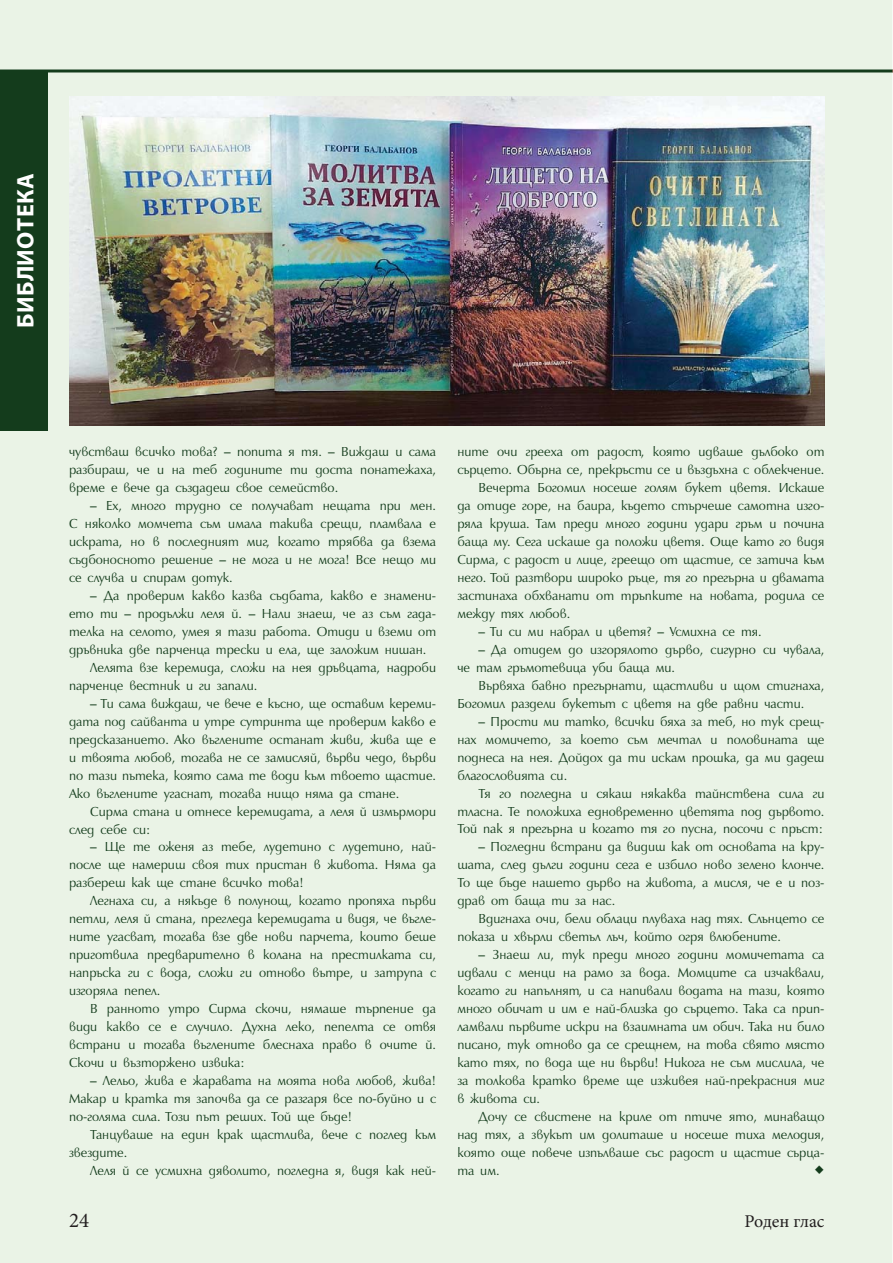
<style>
.page{position:relative;width:893px;height:1263px;background:#fff}
.page>*{position:absolute;margin:0;border:0;box-sizing:border-box;transform-origin:0 0}
.t1{font:700 24px "Myriad Pro";letter-spacing:.02em;color:#fff}
.t2{font:21px "Minion Pro";color:#231f20}
.t3{font:21px "Minion Pro";color:#143c1c}
.t4{font:18px "Minion Pro";letter-spacing:-.005em;color:#231f20}
.t5{font:13.5px/18px "Opal Bulgarian CYR";color:#143c1c;text-align:justify}
</style>
<div class="page">
<div style="left:0;top:1px;width:892px;height:1261px;background:#eaf3e6"></div>
<hr style="left:0;top:70px;width:892px;height:2px;background:#143c1c">
<div style="left:0;top:71px;width:48px;height:360px;background:#143c1c"></div>
<img style="left:69px;top:96px;width:755px;height:330px">
<h1 class="t1" style="left:11px;top:328px;width:157px;rotate:-90deg">БИБЛИОТЕКА</h1>
<p class="t5" style="left:69px;top:445px;width:369px">чувстваш всичко това? – попита я тя. – Виждаш и сама разбираш, че и на теб годините ти доста понатежаха, време е вече да създадеш свое семейство.</p>
<p class="t5" style="left:69px;top:498px;width:369px;text-indent:21px">– Ех, много трудно се получават нещата при мен.<br>С няколко момчета съм имала такива срещи, пламвала е искрата, но в последният миг, когато трябва да взема съдбоносното решение – не мога и не мога! Все нещо ми се случва и спирам дотук.</p>
<p class="t5" style="left:90px;top:588px;width:347px">– Да проверим какво казва съдбата, какво е знамени-</p>
<p class="t5" style="left:69px;top:606px;width:369px">ето ти – продължи леля й. – Нали знаеш, че аз съм гада-</p>
<p class="t5" style="left:69px;top:624px;width:369px">телка на селото, умея я тази работа. Отиди и вземи от</p>
<p class="t5" style="left:69px;top:642px;width:359px">дръвника две парченца трески и ела, ще заложим нишан.</p>
<p class="t5" style="left:90px;top:660px;width:347px">Лелята взе керемида, сложи на нея дръвцата, надроби</p>
<p class="t5" style="left:69px;top:678px;width:190px">парченце вестник и ги запали.</p>
<p class="t5" style="left:69px;top:696px;width:369px;text-indent:21px">– Ти сама виждаш, че вече е късно, ще оставим кереми&shy;дата под сайванта и утре сутринта ще проверим какво е предсказанието. Ако въглените останат живи, жива ще е и твоята любов, тогава не се замисляй, върви чедо, върви по тази пътека, която сама те води към твоето щастие.<br>Ако въглените угаснат, тогава нищо няма да стане.</p>
<p class="t5" style="left:69px;top:804px;width:369px;text-indent:21px">Сирма стана и отнесе керемидата, а леля й измърмори след себе си:</p>
<p class="t5" style="left:69px;top:840px;width:369px;text-indent:21px">– Ще те оженя аз тебе, лудетино с лудетино, най&shy;после ще намериш своя тих пристан в живота. Няма да разбереш как ще стане всичко това!</p>
<p class="t5" style="left:69px;top:894px;width:369px;text-indent:21px">Легнаха си, а някъде в полунощ, когато пропяха първи петли, леля й стана, прегледа керемидата и видя, че въгле&shy;ните угасват, тогава взе две нови парчета, които беше приготвила предварително в колана на престилката си, напръска ги с вода, сложи ги отново вътре, и затрупа с изгоряла пепел.</p>
<p class="t5" style="left:69px;top:1001px;width:369px;text-indent:21px">В ранното утро Сирма скочи, нямаше търпение да види какво се е случило. Духна леко, пепелта се отвя встрани и тогава въглените блеснаха право в очите й.<br>Скочи и възторжено извика:</p>
<p class="t5" style="left:69px;top:1073px;width:369px;text-indent:21px">– Лельо, жива е жаравата на моята нова любов, жива!<br>Макар и кратка тя започва да се разгаря все по-буйно и с по-голяма сила. Този път реших. Той ще бъде!</p>
<p class="t5" style="left:69px;top:1127px;width:369px;text-indent:21px">Танцуваше на един крак щастлива, вече с поглед към звездите.</p>
<p class="t5" style="left:90px;top:1163px;width:347px">Леля й се усмихна дяволито, погледна я, видя как ней-</p>
<p class="t5" style="left:457px;top:444px;width:369px">ните очи грееха от радост, която идваше дълбоко от</p>
<p class="t5" style="left:457px;top:462px;width:369px">сърцето. Обърна се, прекръсти се и въздъхна с облекчение.</p>
<p class="t5" style="left:478px;top:480px;width:347px">Вечерта Богомил носеше голям букет цветя. Искаше</p>
<p class="t5" style="left:457px;top:498px;width:369px">да отиде горе, на баира, където стърчеше самотна изго-</p>
<p class="t5" style="left:457px;top:516px;width:369px">ряла круша. Там преди много години удари гръм и почина</p>
<p class="t5" style="left:457px;top:534px;width:369px">баща му. Сега искаше да положи цветя. Още като го видя</p>
<p class="t5" style="left:457px;top:552px;width:369px">Сирма, с радост и лице, греещо от щастие, се затича към</p>
<p class="t5" style="left:457px;top:570px;width:369px">него. Той разтвори широко ръце, тя го прегърна и двамата</p>
<p class="t5" style="left:457px;top:588px;width:369px">застинаха обхванати от тръпките на новата, родила се</p>
<p class="t5" style="left:457px;top:606px;width:114px">между тях любов.</p>
<p class="t5" style="left:478px;top:624px;width:285px">– Ти си ми набрал и цветя? – Усмихна се тя.</p>
<p class="t5" style="left:457px;top:642px;width:369px;text-indent:21px">– Да отидем до изгорялото дърво, сигурно си чувала, че там гръмотевица уби баща ми.</p>
<p class="t5" style="left:457px;top:678px;width:369px;text-indent:21px">Вървяха бавно прегърнати, щастливи и щом стигнаха,<br>Богомил раздели букетът с цветя на две равни части.</p>
<p class="t5" style="left:457px;top:714px;width:369px;text-indent:21px">– Прости ми татко, всички бяха за теб, но тук срещ&shy;нах момичето, за което съм мечтал и половината ще поднеса на нея. Дойдох да ти искам прошка, да ми дадеш благословията си.</p>
<p class="t5" style="left:457px;top:786px;width:369px;text-indent:21px">Тя го погледна и сякаш някаква тайнствена сила ги тласна. Те положиха едновременно цветята под дървото.<br>Той пак я прегърна и когато тя го пусна, посочи с пръст:</p>
<p class="t5" style="left:457px;top:840px;width:369px;text-indent:21px">– Погледни встрани да видиш как от основата на кру&shy;шата, след дълги години сега е избило ново зелено клонче.<br>То ще бъде нашето дърво на живота, а мисля, че е и поз&shy;драв от баща ти за нас.</p>
<p class="t5" style="left:457px;top:912px;width:369px;text-indent:21px">Вдигнаха очи, бели облаци плуваха над тях. Слънцето се показа и хвърли светъл лъч, който огря влюбените.</p>
<p class="t5" style="left:457px;top:947px;width:369px;text-indent:21px">– Знаеш ли, тук преди много години момичетата са идвали с менци на рамо за вода. Момците са изчаквали, когато ги напълнят, и са напивали водата на тази, която много обичат и им е най-близка до сърцето. Така са прип&shy;ламвали първите искри на взаимната им обич. Така ни било писано, тук отново да се срещнем, на това свято място като тях, по вода ще ни върви! Никога не съм мислила, че за толкова кратко време ще изживея най-прекрасния миг в живота си.</p>
<p class="t5" style="left:457px;top:1109px;width:369px;text-indent:21px">Дочу се свистене на криле от птиче ято, минаващо над тях, а звукът им долиташе и носеше тиха мелодия, която още повече изпълваше със радост и щастие сърца&shy;та им.</p>
<h2 class="t3" style="left:814px;top:1155px;width:11px">◆</h2>
<h2 class="t2" style="left:69px;top:1208px;width:22px">24</h2>
<h3 class="t4" style="left:744px;top:1210px;width:81px">Роден глас</h3>
</div>
